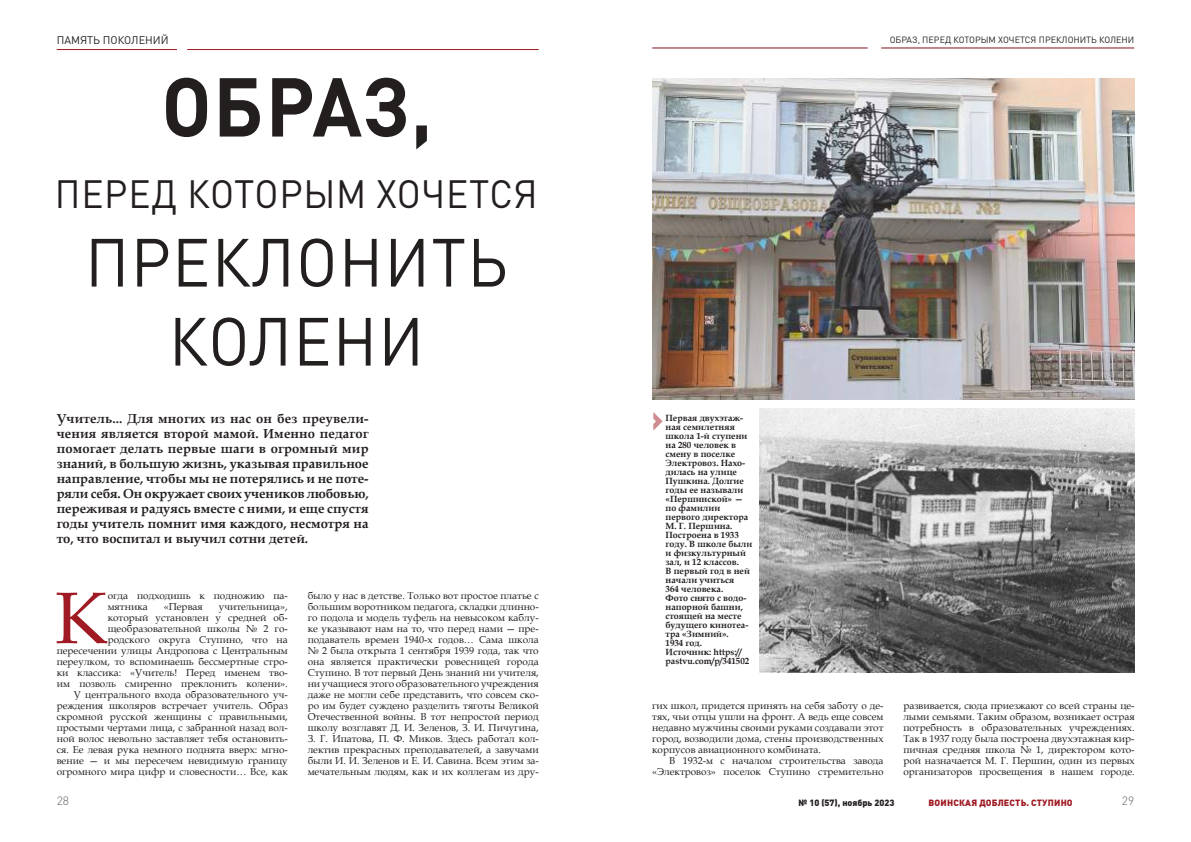
<style>
.page{position:relative;width:1191px;height:842px;background:#fff}
.page>*{position:absolute;margin:0;border:0;box-sizing:border-box;transform-origin:0 0}
.t1{font:700 82px "DIN Pro";letter-spacing:.015em;color:#241f1f;scale:.95 1}
.t2{font:73px "Book Antiqua";color:#9f1a23}
.t3{font:67px/79px "DIN Pro";letter-spacing:.02em;color:#241f1f;text-align:center;scale:.95 1}
.t4{font:39px "DIN Pro";letter-spacing:.02em;color:#241f1f;scale:.95 1}
.t5{font:700 13px/15px "Book Antiqua";color:#241f1f;text-align:justify}
.t6{font:300 12px "DIN Pro";color:#656365}
.t7{font:11px "DIN Pro";color:#241f1f}
.t8{font:10px/11px "Book Antiqua";color:#241f1f;text-align:justify}
.t9{font:700 9px/9px "Book Antiqua";color:#241f1f}
.t10{font:9px "DIN Pro";color:#241f1f}
.t11{font:900 9px "DIN Pro";letter-spacing:.02em;color:#9f1a23}
.t12{font:900 9px "DIN Pro";color:#241f1f}
.s1{font-size:78px}
</style>
<div class="page">
<svg style="left:653px;top:412px;width:9px;height:18px"></svg>
<hr style="left:187px;top:49px;width:352px;height:1px;background:#9f1a23">
<hr style="left:57px;top:49px;width:120px;height:1px;background:#9f1a23">
<hr style="left:881px;top:47px;width:253px;height:1px;background:#841220">
<hr style="left:652px;top:47px;width:215px;height:1px;background:#841220">
<img style="left:652px;top:78px;width:482px;height:322px">
<img style="left:760px;top:408px;width:374px;height:264px">
<p class="t7" style="left:57px;top:33px;width:113px">ПАМЯТЬ ПОКОЛЕНИЙ</p>
<p class="t10" style="left:889px;top:34px;width:246px">ОБРАЗ, ПЕРЕД КОТОРЫМ ХОЧЕТСЯ ПРЕКЛОНИТЬ КОЛЕНИ</p>
<h1 class="t1" style="left:161px;top:39px;width:286px">ОБРАЗ<span class="s1">,</span></h1>
<h3 class="t4" style="left:55px;top:163px;width:510px">ПЕРЕД КОТОРЫМ ХОЧЕТСЯ</h3>
<h3 class="t3" style="left:85px;top:216px;width:446px">ПРЕКЛОНИТЬ<br>КОЛЕНИ</h3>
<p class="t5" style="left:57px;top:411px;width:313px">Учитель... Для многих из нас он без преувели&shy;чения является второй мамой. Именно педагог помогает делать первые шаги в огромный мир знаний, в большую жизнь, указывая правильное направление, чтобы мы не потерялись и не поте&shy;ряли себя. Он окружает своих учеников любовью, переживая и радуясь вместе с ними, и еще спустя годы учитель помнит имя каждого, несмотря на то, что воспитал и выучил сотни детей.</p>
<h2 class="t2" style="left:55px;top:567px;width:55px">К</h2>
<p class="t8" style="left:108px;top:590px;width:182px">огда подходишь к подножию па&shy;мятника</p>
<p class="t8" style="left:164px;top:601px;width:41px">«Первая</p>
<p class="t8" style="left:57px;top:601px;width:233px;text-align:right">учительница»,<br>который установлен у средней об&shy;щеобразовательной школы № 2 го-<br>родского округа Ступино, что на пересечении улицы Андропова с Центральным переулком, то вспоминаешь бессмертные стро&shy;ки классика: «Учитель! Перед именем тво&shy;им позволь смиренно преклонить колени».<br>У центрального входа образовательного уч&shy;реждения школяров встречает учитель. Образ скромной русской женщины с правильными, простыми чертами лица, с забранной назад вол&shy;ной волос невольно заставляет тебя остановить&shy;ся. Ее левая рука немного поднята вверх: мгно&shy;вение — и мы пересечем невидимую границу огромного мира цифр и словесности… Все, как</p>
<p class="t8" style="left:308px;top:590px;width:233px">было у нас в детстве. Только вот простое платье с большим воротником педагога, складки длинно&shy;го подола и модель туфель на невысоком каблу&shy;ке указывают нам на то, что перед нами — пре&shy;подаватель времен 1940‑х годов… Сама школа № 2 была открыта 1 сентября 1939 года, так что она является практически ровесницей города Ступино. В тот первый День знаний ни учителя, ни учащиеся этого образовательного учреждения даже не могли себе представить, что совсем ско&shy;ро им будет суждено разделить тяготы Великой Отечественной войны. В тот непростой период школу возглавят Д. И. Зеленов, З. И. Пичугина, З. Г. Ипатова, П. Ф. Миков. Здесь работал кол&shy;лектив прекрасных преподавателей, а завучами были И. И. Зеленов и Е. И. Савина. Всем этим за&shy;мечательным людям, как и их коллегам из дру-</p>
<p class="t9" style="left:665px;top:413px;width:88px">Первая двухэтаж&shy;ная семилетняя школа 1-й ступени на 280 человек в смену в поселке<br>Электровоз. Нахо&shy;дилась на улице<br>Пушкина. Долгие годы ее называли «Першинской» — по фамилии первого директора<br>М. Г. Першина.<br>Построена в 1933 году. В школе были и физкультурный зал, и 12 классов.<br>В первый год в ней начали учиться<br>364 человека.<br>Фото снято с водо&shy;напорной башни, стоящей на месте будущего кинотеа&shy;тра «Зимний».<br>1934 год.<br>Источник: https:// pastvu.com/p/341502</p>
<p class="t8" style="left:652px;top:700px;width:233px">гих школ, придется принять на себя заботу о де&shy;тях, чьи отцы ушли на фронт. А ведь еще совсем недавно мужчины своими руками создавали этот город, возводили дома, стены производственных корпусов авиационного комбината.</p>
<p class="t8" style="left:652px;top:755px;width:233px;text-align:right">В 1932‑м с началом строительства завода «Электровоз» поселок Ступино стремительно</p>
<p class="t8" style="left:903px;top:700px;width:233px">развивается, сюда приезжают со всей страны це&shy;лыми семьями. Таким образом, возникает острая потребность в образовательных учреждениях.<br>Так в 1937 году была построена двухэтажная кир&shy;пичная средняя школа № 1, директором кото&shy;рой назначается М. Г. Першин, один из первых организаторов просвещения в нашем городе.</p>
<p class="t6" style="left:57px;top:792px;width:14px">28</p>
<p class="t12" style="left:798px;top:795px;width:97px">№ 10 (57), ноябрь 2023</p>
<p class="t11" style="left:928px;top:795px;width:146px">ВОИНСКАЯ ДОБЛЕСТЬ. СТУПИНО</p>
<p class="t6" style="left:1122px;top:791px;width:14px">29</p>
</div>
